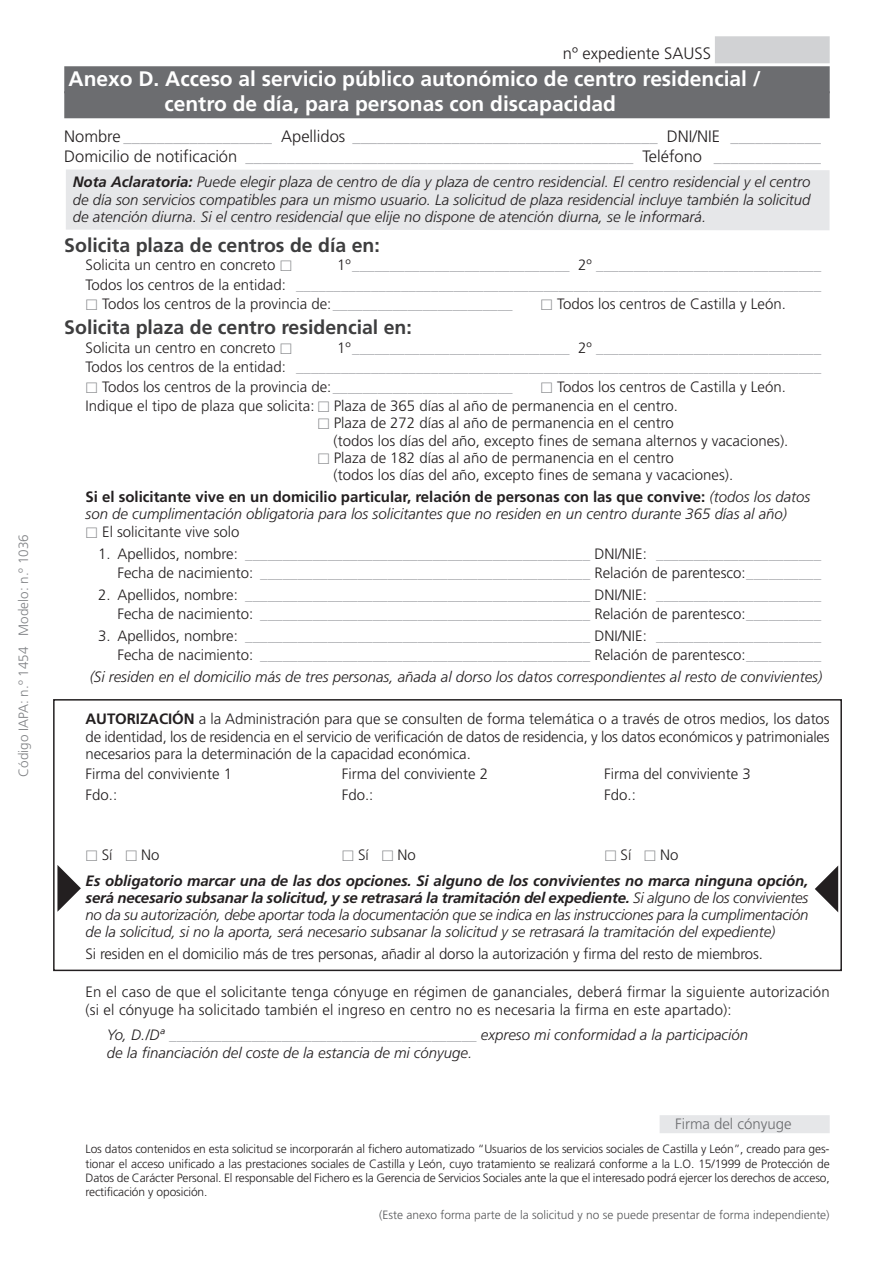
<style>
.page{position:relative;width:893px;height:1263px;background:#fff}
.page>*{position:absolute;margin:0;border:0;box-sizing:border-box;transform-origin:0 0}
.t1{font:700 21px/25px "Frutiger";color:#fff}
.t2{font:700 19.5px "Frutiger";color:#3e3e3f}
.t3{font:300 16.5px/19.8px "Frutiger";color:#a8a9ad}
.t4{font:300 16.5px "Frutiger";color:#231f20}
.t5{font:300 15px/17.2px "Frutiger";color:#231f20}
.t6{font:italic 300 15px/17.2px "Frutiger";color:#231f20;text-align:justify}
.t7{font:300 15px/19.4px "Frutiger";color:#a8a9ad;text-align:right}
.t8{font:italic 700 15px/25.8px "Frutiger";letter-spacing:-.005em;color:#231f20}
.t9{font:300 15px "Frutiger";color:#6c6d70}
.t10{font:300 13.5px "Frutiger";color:#808285}
.t11{font:300 12px/14.4px "Frutiger";letter-spacing:-.01em;color:#231f20;text-align:justify}
.t12{font:300 12px "Frutiger";color:#57585a}
.s1{color:#231f20}
.s2{font-weight:700}
.s3{font-family:"Mathematical Pi Six";font-weight:400;color:#808285}
.s4{color:#a8a9ad}
.s5{font-weight:700;font-style:normal}
.s6{font-family:"Mathematical Pi Six";font-weight:400;font-style:normal;color:#808285}
.s7{font-weight:300;font-style:normal}
.s8{font-style:normal;color:#a8a9ad}
</style>
<div class="page">
<div style="left:66px;top:169px;width:764px;height:61px;background:#e6e7e9"></div>
<div style="left:64px;top:66px;width:766px;height:27px;background:#6c6d70"></div>
<div style="left:64px;top:91px;width:766px;height:27px;background:#6c6d70"></div>
<div style="left:660px;top:1115px;width:170px;height:18px;background:#e6e7e9"></div>
<div style="left:715px;top:36px;width:115px;height:27px;background:#d1d2d4"></div>
<div style="left:53px;top:699px;width:789px;height:272px;border:2px solid #231f20"></div>
<p class="t10" style="left:18px;top:777px;width:244px;rotate:-90deg">Código IAPA: n.º 1454 Modelo: n.º 1036</p>
<p class="t4" style="left:563px;top:47px;width:149px">nº expediente SAUSS</p>
<h1 class="t1" style="left:164px;top:68px;width:598px;text-indent:-96px">Anexo D. Acceso al servicio público autonómico de centro residencial / centro de día, para personas con discapacidad</h1>
<p class="t3" style="left:64px;top:127px;width:758px"><span class="s1">Nombre</span> __________________ <span class="s1">Apellidos</span> _____________________________________ <span class="s1">DNI/NIE</span> ___________<br><span class="s1">Domicilio de notificación</span> _______________________________________________ <span class="s1">Teléfono</span> _____________</p>
<p class="t6" style="left:73px;top:175px;width:739px"><span class="s2">Nota Aclaratoria:</span> Puede elegir plaza de centro de día y plaza de centro residencial. El centro residencial y el centro de día son servicios compatibles para un mismo usuario. La solicitud de plaza residencial incluye también la solicitud de atención diurna. Si el centro residencial que elije no dispone de atención diurna, se le informará.</p>
<h2 class="t2" style="left:64px;top:237px;width:317px">Solicita plaza de centros de día en:</h2>
<p class="t5" style="left:86px;top:257px;width:208px">Solicita un centro en concreto <span class="s3">-</span></p>
<p class="t7" style="left:86px;top:256px;width:737px"><span class="s1">1º</span>_____________________________ <span class="s1">2º</span> ______________________________<br><span class="s1">Todos los centros de la entidad:</span> ______________________________________________________________________</p>
<p class="t5" style="left:86px;top:296px;width:429px"><span class="s3">-</span> Todos los centros de la provincia de:<span class="s4">________________________</span></p>
<p class="t5" style="left:540px;top:296px;width:247px"><span class="s3">-</span> Todos los centros de Castilla y León.</p>
<h2 class="t2" style="left:64px;top:320px;width:349px">Solicita plaza de centro residencial en:</h2>
<p class="t5" style="left:86px;top:340px;width:208px">Solicita un centro en concreto <span class="s3">-</span></p>
<p class="t7" style="left:86px;top:339px;width:737px"><span class="s1">1º</span>_____________________________ <span class="s1">2º</span> ______________________________<br><span class="s1">Todos los centros de la entidad:</span> ______________________________________________________________________</p>
<p class="t5" style="left:86px;top:379px;width:429px"><span class="s3">-</span> Todos los centros de la provincia de:<span class="s4">________________________</span></p>
<p class="t5" style="left:86px;top:378px;width:702px;line-height:19.4px;text-indent:455px"><span class="s3">-</span> Todos los centros de Castilla y León.<br>Indique el tipo de plaza que solicita: <span class="s3">-</span> Plaza de 365 días al año de permanencia en el centro.</p>
<p class="t5" style="left:334px;top:416px;width:456px;text-indent:-16px"><span class="s3">-</span> Plaza de 272 días al año de permanencia en el centro<br>(todos los días del año, excepto fines de semana alternos y vacaciones).</p>
<p class="t5" style="left:334px;top:450px;width:401px;text-indent:-16px"><span class="s3">-</span> Plaza de 182 días al año de permanencia en el centro<br>(todos los días del año, excepto fines de semana y vacaciones).</p>
<p class="t6" style="left:86px;top:489px;width:726px"><span class="s5">Si el solicitante vive en un domicilio particular, relación de personas con las que convive:</span> (todos los datos son de cumplimentación obligatoria para los solicitantes que no residen en un centro durante 365 días al año)</p>
<p class="t5" style="left:86px;top:525px;width:155px"><span class="s3">-</span> El solicitante vive solo</p>
<p class="t7" style="left:98px;top:545px;width:724px"><span class="s1">1. Apellidos, nombre:</span> ______________________________________________ <span class="s1">DNI/NIE:</span> ______________________<br><span class="s1">Fecha de nacimiento:</span> ____________________________________________ <span class="s1">Relación de parentesco:</span>__________</p>
<p class="t7" style="left:98px;top:586px;width:724px"><span class="s1">2. Apellidos, nombre:</span> ______________________________________________ <span class="s1">DNI/NIE:</span> ______________________<br><span class="s1">Fecha de nacimiento:</span> ____________________________________________ <span class="s1">Relación de parentesco:</span>__________</p>
<p class="t7" style="left:98px;top:627px;width:724px"><span class="s1">3. Apellidos, nombre:</span> ______________________________________________ <span class="s1">DNI/NIE:</span> ______________________<br><span class="s1">Fecha de nacimiento:</span> ____________________________________________ <span class="s1">Relación de parentesco:</span>__________</p>
<p class="t6" style="left:90px;top:669px;width:734px">(Si residen en el domicilio más de tres personas, añada al dorso los datos correspondientes al resto de convivientes)</p>
<p class="t5" style="left:86px;top:712px;width:746px;text-align:justify"><span class="s2">AUTORIZACIÓN</span> a la Administración para que se consulten de forma telemática o a través de otros medios, los datos de identidad, los de residencia en el servicio de verificación de datos de residencia, y los datos económicos y patrimoniales necesarios para la determinación de la capacidad económica.</p>
<p class="t5" style="left:86px;top:767px;width:148px">Firma del conviviente 1</p>
<p class="t5" style="left:342px;top:767px;width:148px">Firma del conviviente 2</p>
<p class="t5" style="left:604px;top:767px;width:148px">Firma del conviviente 3</p>
<p class="t5" style="left:86px;top:787px;width:33px">Fdo.:</p>
<p class="t5" style="left:342px;top:787px;width:33px">Fdo.:</p>
<p class="t5" style="left:604px;top:787px;width:33px">Fdo.:</p>
<p class="t8" style="left:86px;top:843px;width:724px;text-indent:519px"><span class="s6">-</span> <span class="s7">Sí</span> <span class="s6">-</span> <span class="s7">No<br></span>Es obligatorio marcar una de las dos opciones. Si alguno de los convivientes no marca ninguna opción,</p>
<p class="t6" style="left:86px;top:890px;width:724px"><span class="s2">será necesario subsanar la solicitud, y se retrasará la tramitación del expediente.</span> Si alguno de los convivientes no da su autorización, debe aportar toda la documentación que se indica en las instrucciones para la cumplimentación de la solicitud, si no la aporta, será necesario subsanar la solicitud y se retrasará la tramitación del expediente)</p>
<p class="t5" style="left:86px;top:946px;width:679px">Si residen en el domicilio más de tres personas, añadir al dorso la autorización y firma del resto de miembros.</p>
<p class="t5" style="left:86px;top:985px;width:746px">En el caso de que el solicitante tenga cónyuge en régimen de gananciales, deberá firmar la siguiente autorización (si el cónyuge ha solicitado también el ingreso en centro no es necesaria la firma en este apartado):</p>
<p class="t6" style="left:107px;top:1028px;width:643px">Yo, D./Dª <span class="s8">_________________________________________</span> expreso mi conformidad a la participación de la financiación del coste de la estancia de mi cónyuge.</p>
<p class="t5" style="left:86px;top:847px;width:76px"><span class="s3">-</span> Sí <span class="s3">-</span> No</p>
<p class="t5" style="left:342px;top:847px;width:76px"><span class="s3">-</span> Sí <span class="s3">-</span> No</p>
<p class="t9" style="left:675px;top:1118px;width:118px">Firma del cónyuge</p>
<p class="t11" style="left:86px;top:1143px;width:746px">Los datos contenidos en esta solicitud se incorporarán al fichero automatizado “Usuarios de los servicios sociales de Castilla y León”, creado para ges&shy;tionar el acceso unificado a las prestaciones sociales de Castilla y León, cuyo tratamiento se realizará conforme a la L.O. 15/1999 de Protección de Datos de Carácter Personal. El responsable del Fichero es la Gerencia de Servicios Sociales ante la que el interesado podrá ejercer los derechos de acceso, rectificación y oposición.</p>
<p class="t12" style="left:379px;top:1210px;width:452px">(Este anexo forma parte de la solicitud y no se puede presentar de forma independiente)</p>
</div>
